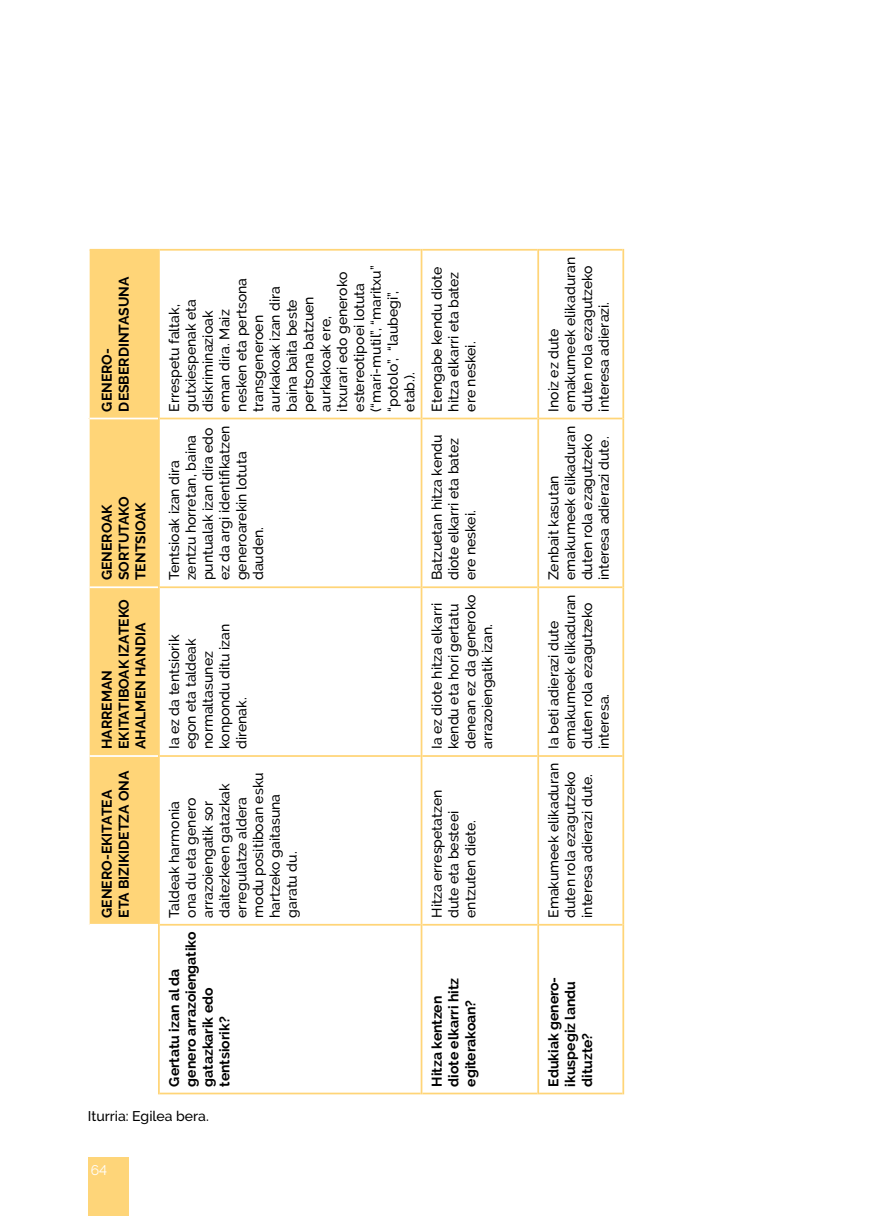
<style>
.page{position:relative;width:869px;height:1216px;background:#fff}
.page>*{position:absolute;margin:0;border:0;box-sizing:border-box;transform-origin:0 0}
.t1{font:500 14px/16.8px "Raleway";color:#000}
.t2{font:700 14px/16.8px "Raleway";color:#000}
.t3{font:14px "Raleway";color:#fff}
</style>
<div class="page">
<div style="left:88px;top:1157px;width:41px;height:58px;background:#fed579"></div>
<div style="left:90px;top:251px;width:68px;height:672px;background:#ffd578"></div>
<div style="left:89px;top:418px;width:70px;height:169px;background:#ffd578"></div>
<hr style="left:158px;top:924px;width:2px;height:170px;background:#ffd578">
<hr style="left:90px;top:586px;width:68px;height:2px;background:#fff">
<hr style="left:88px;top:418px;width:2px;height:169px;background:#fff">
<hr style="left:90px;top:417px;width:68px;height:2px;background:#fff">
<hr style="left:158px;top:418px;width:2px;height:169px;background:#ffd578">
<hr style="left:90px;top:755px;width:68px;height:1px;background:#fff">
<hr style="left:90px;top:249px;width:68px;height:2px;background:#ffd578">
<hr style="left:158px;top:756px;width:2px;height:168px;background:#ffd578">
<hr style="left:158px;top:587px;width:2px;height:169px;background:#ffd578">
<hr style="left:158px;top:249px;width:2px;height:169px;background:#ffd578">
<hr style="left:160px;top:1092px;width:260px;height:2px;background:#ffd578">
<hr style="left:160px;top:923px;width:260px;height:2px;background:#ffd578">
<hr style="left:160px;top:755px;width:260px;height:1px;background:#ffd578">
<hr style="left:160px;top:586px;width:260px;height:2px;background:#ffd578">
<hr style="left:160px;top:417px;width:260px;height:2px;background:#ffd578">
<hr style="left:160px;top:249px;width:260px;height:2px;background:#ffd578">
<hr style="left:422px;top:1092px;width:115px;height:2px;background:#ffd578">
<hr style="left:422px;top:923px;width:115px;height:2px;background:#ffd578">
<hr style="left:422px;top:755px;width:115px;height:1px;background:#ffd578">
<hr style="left:422px;top:586px;width:115px;height:2px;background:#ffd578">
<hr style="left:422px;top:417px;width:115px;height:2px;background:#ffd578">
<hr style="left:422px;top:249px;width:115px;height:2px;background:#ffd578">
<hr style="left:539px;top:1092px;width:83px;height:2px;background:#ffd578">
<hr style="left:539px;top:923px;width:83px;height:2px;background:#ffd578">
<hr style="left:539px;top:755px;width:83px;height:1px;background:#ffd578">
<hr style="left:539px;top:586px;width:83px;height:2px;background:#ffd578">
<hr style="left:539px;top:417px;width:83px;height:2px;background:#ffd578">
<hr style="left:539px;top:249px;width:83px;height:2px;background:#ffd578">
<hr style="left:420px;top:924px;width:2px;height:170px;background:#ffd578">
<hr style="left:420px;top:756px;width:2px;height:168px;background:#ffd578">
<hr style="left:420px;top:587px;width:2px;height:169px;background:#ffd578">
<hr style="left:420px;top:418px;width:2px;height:169px;background:#ffd578">
<hr style="left:420px;top:249px;width:2px;height:169px;background:#ffd578">
<hr style="left:537px;top:924px;width:2px;height:170px;background:#ffd578">
<hr style="left:537px;top:756px;width:2px;height:168px;background:#ffd578">
<hr style="left:537px;top:587px;width:2px;height:169px;background:#ffd578">
<hr style="left:537px;top:418px;width:2px;height:169px;background:#ffd578">
<hr style="left:537px;top:249px;width:2px;height:169px;background:#ffd578">
<hr style="left:622px;top:924px;width:2px;height:170px;background:#ffd578">
<hr style="left:622px;top:756px;width:2px;height:168px;background:#ffd578">
<hr style="left:622px;top:587px;width:2px;height:169px;background:#ffd578">
<hr style="left:622px;top:418px;width:2px;height:169px;background:#ffd578">
<hr style="left:622px;top:249px;width:2px;height:169px;background:#ffd578">
<p class="t2" style="left:99px;top:411px;width:136px;rotate:-90deg">GENERO-<br>DESBERDINTASUNA</p>
<p class="t2" style="left:99px;top:580px;width:85px;rotate:-90deg">GENEROAK<br>SORTUTAKO<br>TENTSIOAK</p>
<p class="t2" style="left:99px;top:749px;width:151px;rotate:-90deg">HARREMAN<br>EKITATIBOAK IZATEKO<br>AHALMEN HANDIA</p>
<p class="t2" style="left:99px;top:917px;width:148px;rotate:-90deg">GENERO-EKITATEA<br>ETA BIZIKIDETZA ONA</p>
<p class="t1" style="left:166px;top:411px;width:147px;rotate:-90deg">Errespetu faltak, gutxiespenak eta diskriminazioak<br>eman dira. Maiz nesken eta pertsona transgeneroen aurkakoak izan dira baina baita beste pertsona batzuen aurkakoak ere,<br>itxurari edo generoko estereotipoei lotuta (“mari-mutil”, “maritxu” “potolo”, “laubegi”, etab.).</p>
<p class="t1" style="left:166px;top:580px;width:156px;rotate:-90deg">Tentsioak izan dira zentzu horretan, baina puntualak izan dira edo ez da argi identifikatzen generoarekin lotuta dauden.</p>
<p class="t1" style="left:166px;top:749px;width:126px;rotate:-90deg">Ia ez da tentsiorik egon eta taldeak normaltasunez konpondu ditu izan direnak.</p>
<p class="t1" style="left:166px;top:917px;width:147px;rotate:-90deg">Taldeak harmonia<br>ona du eta genero arrazoiengatik sor daitezkeen gatazkak erregulatze aldera modu positiboan esku hartzeko gaitasuna garatu du.</p>
<p class="t2" style="left:166px;top:1086px;width:156px;rotate:-90deg">Gertatu izan al da genero arrazoiengatiko gatazkarik edo tentsiorik?</p>
<p class="t1" style="left:88px;top:1107px;width:122px">Iturria: Egilea bera.</p>
<p class="t1" style="left:428px;top:411px;width:146px;rotate:-90deg">Etengabe kendu diote hitza elkarri eta batez ere neskei.</p>
<p class="t1" style="left:428px;top:580px;width:147px;rotate:-90deg">Batzuetan hitza kendu diote elkarri eta batez ere neskei.</p>
<p class="t1" style="left:428px;top:749px;width:156px;rotate:-90deg">Ia ez diote hitza elkarri kendu eta hori gertatu denean ez da generoko arrazoiengatik izan.</p>
<p class="t1" style="left:428px;top:917px;width:129px;rotate:-90deg">Hitza errespetatzen dute eta besteei entzuten diete.</p>
<p class="t2" style="left:428px;top:1086px;width:110px;rotate:-90deg">Hitza kentzen diote elkarri hitz egiterakoan?</p>
<p class="t3" style="left:91px;top:1162px;width:18px">64</p>
<p class="t1" style="left:545px;top:411px;width:156px;rotate:-90deg">Inoiz ez dute emakumeek elikaduran duten rola ezagutzeko interesa adierazi.</p>
<p class="t1" style="left:545px;top:580px;width:156px;rotate:-90deg">Zenbait kasutan emakumeek elikaduran duten rola ezagutzeko interesa adierazi dute.</p>
<p class="t1" style="left:545px;top:749px;width:156px;rotate:-90deg">Ia beti adierazi dute emakumeek elikaduran duten rola ezagutzeko interesa.</p>
<p class="t1" style="left:545px;top:917px;width:156px;rotate:-90deg">Emakumeek elikaduran duten rola ezagutzeko interesa adierazi dute.</p>
<p class="t2" style="left:545px;top:1086px;width:111px;rotate:-90deg">Edukiak genero&shy;ikuspegiz landu dituzte?</p>
</div>
